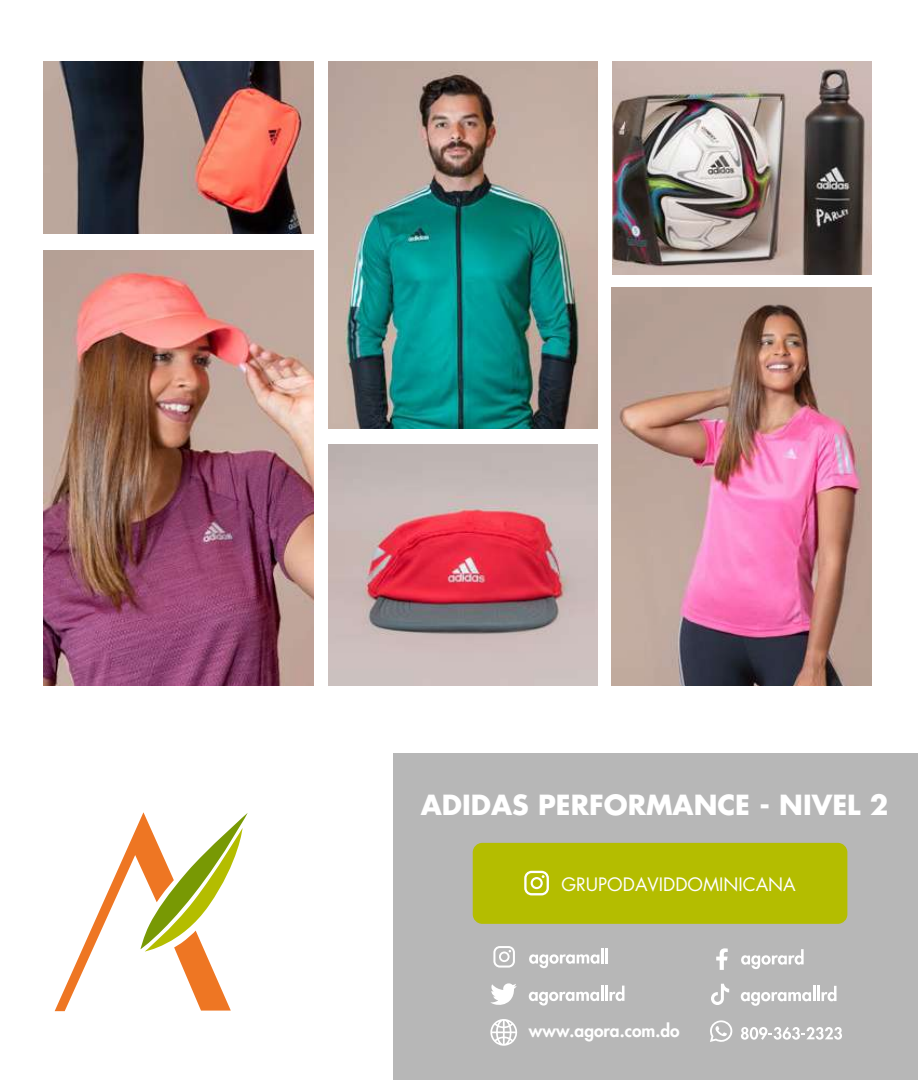
<style>
.page{position:relative;width:918px;height:1080px;background:#fff}
.page>*{position:absolute;margin:0;border:0;box-sizing:border-box;transform-origin:0 0}
.t1{font:700 27px "Futura Std";color:#fff}
.t2{font:18px "Futura Std";color:#fff}
.t3{font:800 17.25px "Futura Std";color:#fff}
</style>
<div class="page">
<div style="left:393px;top:754px;width:525px;height:326px;background:#b7b7b7"></div>
<svg style="left:55px;top:812px;width:193px;height:199px"></svg>
<div style="left:473px;top:843px;width:374px;height:81px;background:#b4bd00;border-radius:10px"></div>
<svg style="left:524px;top:871px;width:25px;height:24px"></svg>
<svg style="left:716px;top:948px;width:12px;height:22px"></svg>
<svg style="left:741px;top:949px;width:63px;height:20px"></svg>
<svg style="left:493px;top:946px;width:22px;height:22px"></svg>
<svg style="left:529px;top:954px;width:70px;height:14px"></svg>
<hr style="left:601px;top:948px;width:3px;height:15px;background:#fff">
<svg style="left:606px;top:948px;width:2px;height:15px"></svg>
<svg style="left:490px;top:983px;width:27px;height:22px"></svg>
<svg style="left:529px;top:986px;width:74px;height:20px"></svg>
<hr style="left:605px;top:986px;width:3px;height:15px;background:#fff">
<svg style="left:610px;top:986px;width:14px;height:15px"></svg>
<svg style="left:711px;top:984px;width:18px;height:21px"></svg>
<svg style="left:741px;top:986px;width:74px;height:20px"></svg>
<hr style="left:817px;top:986px;width:3px;height:15px;background:#fff">
<svg style="left:822px;top:986px;width:15px;height:15px"></svg>
<svg style="left:490px;top:1019px;width:28px;height:27px"></svg>
<svg style="left:741px;top:1027px;width:101px;height:13px"></svg>
<svg style="left:710px;top:1020px;width:23px;height:22px"></svg>
<img style="left:43px;top:61px;width:270px;height:172px">
<img style="left:612px;top:61px;width:260px;height:214px">
<img style="left:328px;top:61px;width:270px;height:368px">
<img style="left:328px;top:445px;width:270px;height:241px">
<img style="left:612px;top:287px;width:260px;height:399px">
<img style="left:43px;top:251px;width:270px;height:435px">
<p class="t1" style="left:421px;top:787px;width:469px">ADIDAS PERFORMANCE - NIVEL 2</p>
<p class="t2" style="left:561px;top:873px;width:236px">GRUPODAVIDDOMINICANA</p>
<p class="t3" style="left:529px;top:1020px;width:152px">www.agora.com.do</p>
</div>
